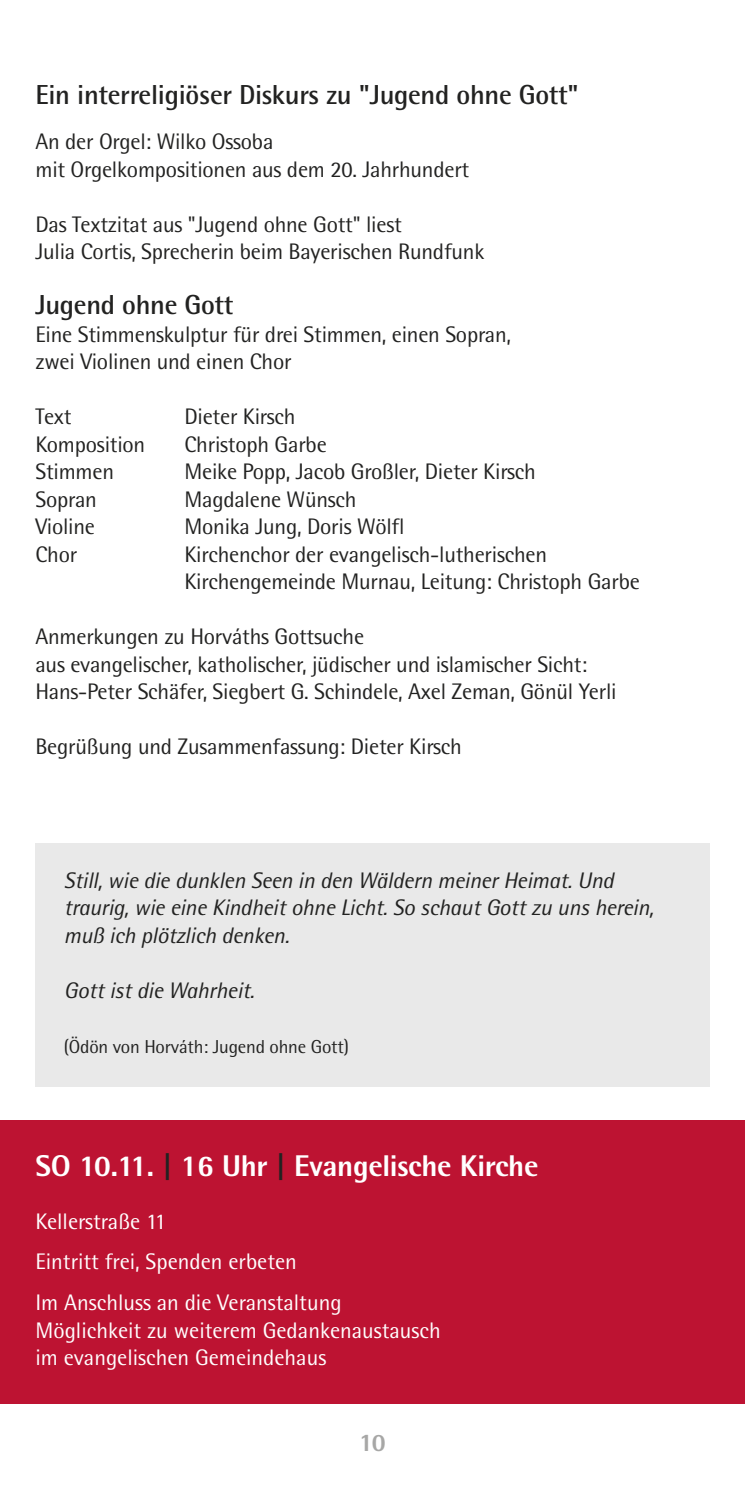
<style>
.page{position:relative;width:745px;height:1489px;background:#fff}
.page>*{position:absolute;margin:0;border:0;box-sizing:border-box;transform-origin:0 0}
.t1{font:800 30px "Rotis Semi Sans";letter-spacing:-.01em;color:#fff}
.t2{font:700 27.5px "Rotis Semi Sans";letter-spacing:-.01em;color:#222221}
.t3{font:800 25px "Rotis Semi Sans";color:#a7a7a6}
.t4{font:22.5px/27.5px "Rotis Semi Sans";letter-spacing:-.01em;color:#222221}
.t5{font:italic 22.5px/27.5px "Rotis Semi Sans";letter-spacing:-.01em;color:#222221}
.t6{font:22.5px/40.5px "Rotis Semi Sans";color:#fff}
.t7{font:18.75px "Rotis Semi Sans";letter-spacing:-.01em;color:#222221}
.s1{color:#222221}
</style>
<div class="page">
<div style="left:0;top:1120px;width:744px;height:283px;background:#bd1332"></div>
<div style="left:35px;top:843px;width:674px;height:243px;background:#e9e9e9"></div>
<p class="t2" style="left:35px;top:85px;width:544px">Ein interreligiöser Diskurs zu "Jugend ohne Gott"</p>
<p class="t4" style="left:35px;top:130px;width:435px">An der Orgel: Wilko Ossoba<br>mit Orgelkompositionen aus dem 20. Jahrhundert</p>
<p class="t4" style="left:35px;top:212px;width:450px">Das Textzitat aus "Jugend ohne Gott" liest<br>Julia Cortis, Sprecherin beim Bayerischen Rundfunk</p>
<p class="t2" style="left:35px;top:295px;width:199px">Jugend ohne Gott</p>
<p class="t4" style="left:35px;top:322px;width:477px">Eine Stimmenskulptur für drei Stimmen, einen Sopran, zwei Violinen und einen Chor</p>
<p class="t4" style="left:35px;top:405px;width:38px">Text</p>
<p class="t4" style="left:184px;top:405px;width:112px">Dieter Kirsch</p>
<p class="t4" style="left:35px;top:432px;width:111px">Komposition</p>
<p class="t4" style="left:184px;top:432px;width:144px">Christoph Garbe</p>
<p class="t4" style="left:35px;top:460px;width:80px">Stimmen</p>
<p class="t4" style="left:184px;top:460px;width:353px">Meike Popp, Jacob Großler, Dieter Kirsch</p>
<p class="t4" style="left:35px;top:487px;width:63px">Sopran</p>
<p class="t4" style="left:184px;top:487px;width:173px">Magdalene Wünsch</p>
<p class="t4" style="left:35px;top:515px;width:61px">Violine</p>
<p class="t4" style="left:184px;top:515px;width:221px">Monika Jung, Doris Wölfl</p>
<p class="t4" style="left:35px;top:542px;width:43px">Chor</p>
<p class="t4" style="left:184px;top:542px;width:456px">Kirchenchor der evangelisch-lutherischen<br>Kirchengemeinde Murnau, Leitung: Christoph Garbe</p>
<p class="t4" style="left:35px;top:625px;width:582px">Anmerkungen zu Horváths Gottsuche<br>aus evangelischer, katholischer, jüdischer und islamischer Sicht:<br>Hans-Peter Schäfer, Siegbert G. Schindele, Axel Zeman, Gönül Yerli</p>
<p class="t4" style="left:35px;top:735px;width:427px">Begrüßung und Zusammenfassung: Dieter Kirsch</p>
<p class="t5" style="left:64px;top:868px;width:591px">Still, wie die dunklen Seen in den Wäldern meiner Heimat. Und traurig, wie eine Kindheit ohne Licht. So schaut Gott zu uns herein, muß ich plötzlich denken.</p>
<p class="t5" style="left:64px;top:978px;width:192px">Gott ist die Wahrheit.</p>
<p class="t7" style="left:64px;top:1040px;width:286px">(Ödön von Horváth: Jugend ohne Gott)</p>
<h1 class="t1" style="left:35px;top:1155px;width:504px">SO 10.11. <span class="s1">|</span> 16 Uhr <span class="s1">|</span> Evangelische Kirche</h1>
<p class="t6" style="left:35px;top:1203px;width:307px">Kellerstraße 11<br>Eintritt frei, Spenden erbeten<br>Im Anschluss an die Veranstaltung</p>
<p class="t6" style="left:35px;top:1318px;width:406px;line-height:27.5px">Möglichkeit zu weiterem Gedankenaustausch im evangelischen Gemeindehaus</p>
<p class="t3" style="left:359px;top:1433px;width:28px">10</p>
</div>
